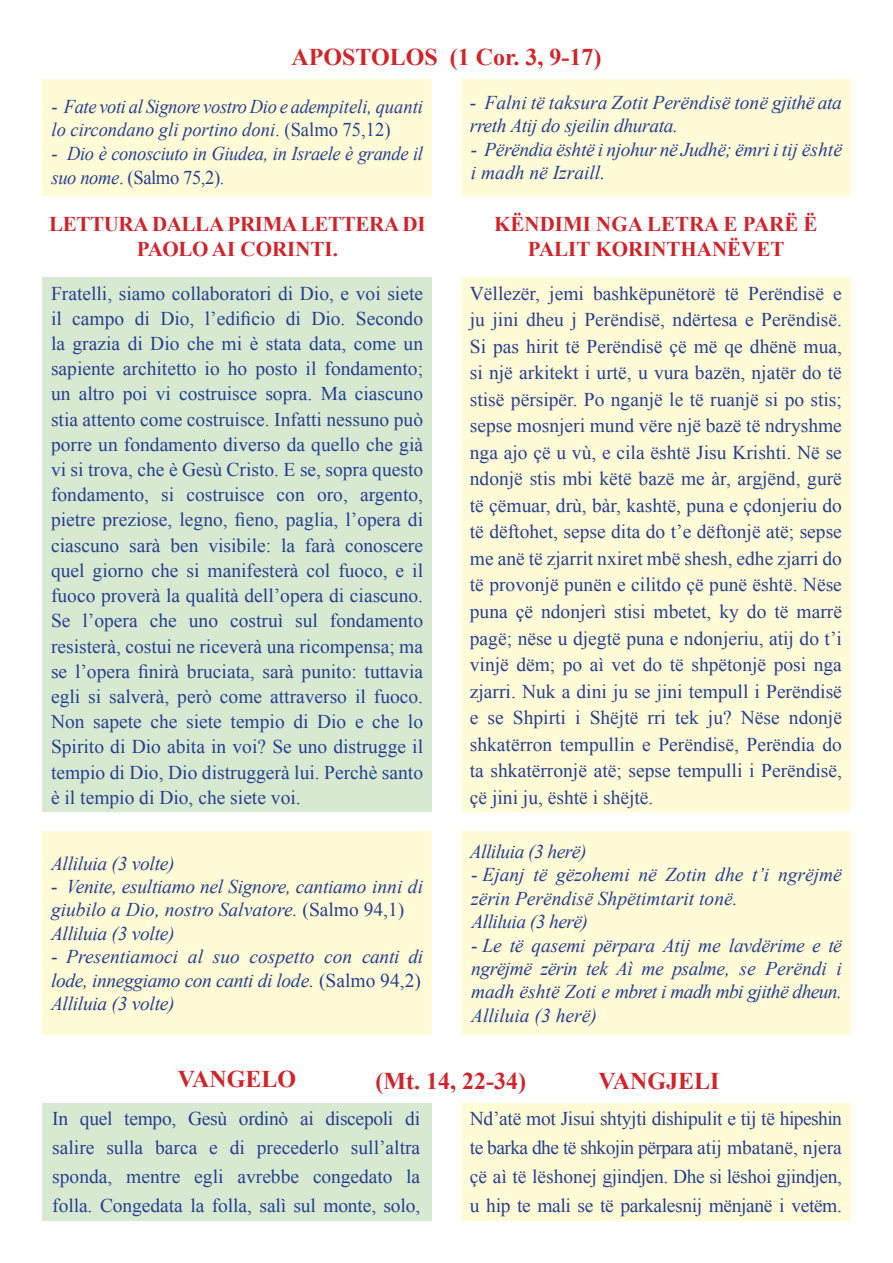
<style>
.page{position:relative;width:893px;height:1263px;background:#fff}
.page>*{position:absolute;margin:0;border:0;box-sizing:border-box;transform-origin:0 0}
.Normale{font:700 24px "Times New Roman";color:#d1232a}
.Normale-2{font:700 21px/25.2px "Times New Roman";color:#d1232a;text-align:center}
.Normale-3{font:19.5px/25.2px "Times New Roman";color:#253f8e;text-align:justify}
.Normale-4{font:italic 19.5px/23.4px "Times New Roman";letter-spacing:-.015em;color:#253f8e}
.Normale-5{font:italic 19.5px/23.4px "Times New Roman";letter-spacing:-.015em;color:#253f8e;scale:.95 1}
.Corpo_del_testo_2{font:italic 19.5px/23.4px "Times New Roman";letter-spacing:-.02em;color:#253f8e}
.s1{font-style:normal}
</style>
<div class="page">
<div style="left:461px;top:79px;width:389px;height:116px;background:#fffbd6"></div>
<div style="left:43px;top:79px;width:389px;height:116px;background:#fffbd6"></div>
<div style="left:43px;top:277px;width:389px;height:535px;background:#d8e9d2"></div>
<div style="left:461px;top:277px;width:389px;height:535px;background:#fffbd6"></div>
<div style="left:43px;top:831px;width:389px;height:204px;background:#fffbd6"></div>
<div style="left:461px;top:831px;width:389px;height:204px;background:#fffbd6"></div>
<div style="left:43px;top:1103px;width:389px;height:117px;background:#d8e9d2"></div>
<div style="left:461px;top:1103px;width:389px;height:117px;background:#fffbd6"></div>
<p class="Normale" style="left:291px;top:40px;width:312px">APOSTOLOS (1 Cor. 3, 9-17)</p>
<p class="Corpo_del_testo_2" style="left:470px;top:90px;width:374px"><span class="s1">-</span> Falni të taksura Zotit Perëndisë tonë gjithë ata rreth Atij do sjeilin dhurata.</p>
<p class="Normale-4" style="left:471px;top:137px;width:373px">- Përëndia është i njohur në Judhë; ëmri i tij është i madh në Izraill.</p>
<p class="Normale-5" style="left:52px;top:94px;width:393px"><span class="s1">-</span> Fate voti al Signore vostro Dio e adempiteli, quanti lo circondano gli portino doni<span class="s1">. (Salmo 75,12)</span></p>
<p class="Normale-5" style="left:52px;top:141px;width:393px"><span class="s1">-</span> Dio è conosciuto in Giudea, in Israele è grande il suo nome<span class="s1">. (Salmo 75,2).</span></p>
<p class="Normale-2" style="left:49px;top:211px;width:378px">LETTURA DALLA PRIMA LETTERA DI<br>PAOLO AI CORINTI.</p>
<p class="Normale-2" style="left:494px;top:211px;width:325px">KËNDIMI NGA LETRA E PARË Ë<br>PALIT KORINTHANËVET</p>
<p class="Normale-3" style="left:51px;top:280px;width:374px">Fratelli, siamo collaboratori di Dio, e voi siete il campo di Dio, l’edificio di Dio. Secondo la grazia di Dio che mi è stata data, come un sapiente architetto io ho posto il fondamento; un altro poi vi costruisce sopra. Ma ciascuno stia attento come costruisce. Infatti nessuno può porre un fondamento diverso da quello che già vi si trova, che è Gesù Cristo. E se, sopra questo fondamento, si costruisce con oro, argento, pietre preziose, legno, fieno, paglia, l’opera di ciascuno sarà ben visibile: la farà conoscere quel giorno che si manifesterà col fuoco, e il fuoco proverà la qualità dell’opera di ciascuno.<br>Se l’opera che uno costruì sul fondamento resisterà, costui ne riceverà una ricompensa; ma se l’opera finirà bruciata, sarà punito: tuttavia egli si salverà, però come attraverso il fuoco.<br>Non sapete che siete tempio di Dio e che lo Spirito di Dio abita in voi? Se uno distrugge il tempio di Dio, Dio distruggerà lui. Perchè santo è il tempio di Dio, che siete voi.</p>
<p class="Normale-3" style="left:470px;top:279px;width:374px;line-height:26.5px">Vëllezër, jemi bashkëpunëtorë të Perëndisë e ju jini dheu j Perëndisë, ndërtesa e Perëndisë.<br>Si pas hirit të Perëndisë çë më qe dhënë mua, si një arkitekt i urtë, u vura bazën, njatër do të stisë përsipër. Po nganjë le të ruanjë si po stis; sepse mosnjeri mund vëre një bazë të ndryshme nga ajo çë u vù, e cila është Jisu Krishti. Në se ndonjë stis mbi këtë bazë me àr, argjënd, gurë të çëmuar, drù, bàr, kashtë, puna e çdonjeriu do të dëftohet, sepse dita do t’e dëftonjë atë; sepse me anë të zjarrit nxiret mbë shesh, edhe zjarri do të provonjë punën e cilitdo çë punë është. Nëse puna çë ndonjerì stisi mbetet, ky do të marrë pagë; nëse u djegtë puna e ndonjeriu, atij do t’i vinjë dëm; po aì vet do të shpëtonjë posi nga zjarri. Nuk a dini ju se jini tempull i Perëndisë e se Shpirti i Shëjtë rri tek ju? Nëse ndonjë shkatërron tempullin e Perëndisë, Perëndia do ta shkatërronjë atë; sepse tempulli i Perëndisë, çë jini ju, është i shëjtë.</p>
<p class="Normale-4" style="left:51px;top:851px;width:125px">Alliluia (3 volte)</p>
<p class="Normale-4" style="left:51px;top:874px;width:374px">- Venite, esultiamo nel Signore, cantiamo inni di giubilo a Dio, nostro Salvatore. <span class="s1">(Salmo 94,1)</span></p>
<p class="Normale-4" style="left:51px;top:921px;width:125px">Alliluia (3 volte)</p>
<p class="Normale-4" style="left:51px;top:944px;width:374px"><span class="s1">-</span> Presentiamoci al suo cospetto con canti di lode, inneggiamo con canti di lode. <span class="s1">(Salmo 94,2)</span></p>
<p class="Normale-4" style="left:51px;top:991px;width:125px">Alliluia (3 volte)</p>
<p class="Normale-4" style="left:470px;top:839px;width:118px">Alliluia (3 herë)</p>
<p class="Normale-4" style="left:471px;top:862px;width:372px"><span class="s1">-</span> Ejanj të gëzohemi në Zotin dhe t’i ngrëjmë zërin Perëndisë Shpëtimtarit tonë.</p>
<p class="Normale-4" style="left:471px;top:909px;width:118px">Alliluia (3 herë)</p>
<p class="Normale-4" style="left:471px;top:933px;width:372px;text-align:justify"><span class="s1">-</span> Le të qasemi përpara Atij me lavdërime e të ngrëjmë zërin tek Aì me psalme, se Perëndi i madh është Zoti e mbret i madh mbi gjithë dheun.<br>Alliluia (3 herë)</p>
<p class="Normale" style="left:178px;top:1062px;width:120px">VANGELO</p>
<p class="Normale" style="left:375px;top:1065px;width:152px">(Mt. 14, 22-34)</p>
<p class="Normale" style="left:599px;top:1065px;width:122px">VANGJELI</p>
<p class="Normale-3" style="left:52px;top:1103px;width:369px;line-height:29.1px">In quel tempo, Gesù ordinò ai discepoli di salire sulla barca e di precederlo sull’altra sponda, mentre egli avrebbe congedato la folla. Congedata la folla, salì sul monte, solo,</p>
<p class="Normale-3" style="left:470px;top:1103px;width:374px;line-height:29.1px">Nd’atë mot Jisui shtyjti dishipulit e tij të hipeshin te barka dhe të shkojin përpara atij mbatanë, njera çë aì të lëshonej gjindjen. Dhe si lëshoi gjindjen, u hip te mali se të parkalesnij mënjanë i vetëm.</p>
</div>
